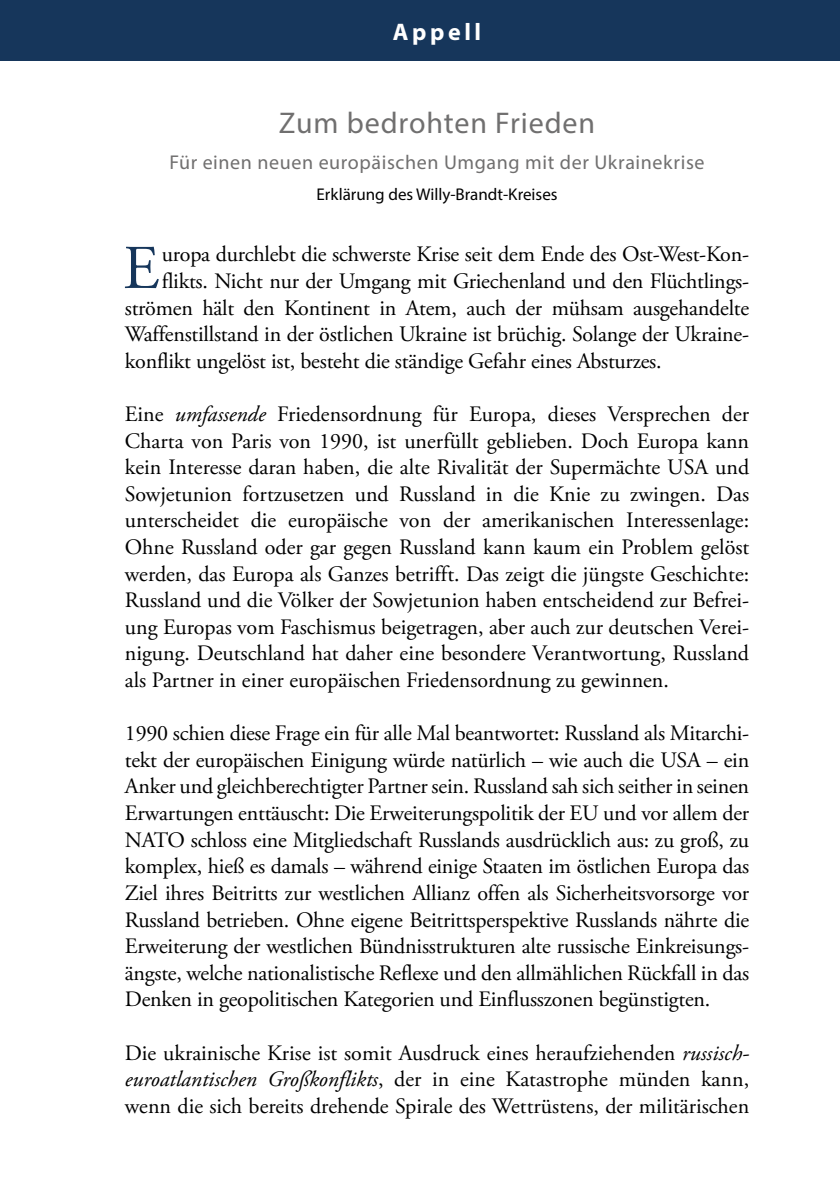
<style>
.page{position:relative;width:840px;height:1191px;background:#fff}
.page>*{position:absolute;margin:0;border:0;box-sizing:border-box;transform-origin:0 0}
.t1{font:62.2px "Adobe Garamond Pro";color:#16365b}
.t2{font:30px "Myriad Pro";letter-spacing:.03em;color:#706f6f}
.t3{font:700 24px "Myriad Pro";letter-spacing:.15em;color:#fff}
.t4{font:22px/26.6px "Adobe Garamond Pro";letter-spacing:-.01em;color:#000;text-align:justify}
.t5{font:20px "Myriad Pro";letter-spacing:.03em;color:#706f6f}
.t6{font:17px "Myriad Pro";color:#000}
.s1{font-style:italic}
</style>
<div class="page">
<div style="left:0;top:0;width:839px;height:61px;background:#16365b"></div>
<p class="t3" style="left:392px;top:16px;width:90px">Appell</p>
<h2 class="t2" style="left:279px;top:105px;width:318px">Zum bedrohten Frieden</h2>
<p class="t5" style="left:169px;top:150px;width:536px">Für einen neuen europäischen Umgang mit der Ukrainekrise</p>
<p class="t6" style="left:316px;top:184px;width:242px">Erklärung des Willy-Brandt-Kreises</p>
<h1 class="t1" style="left:123px;top:231px;width:38px">E</h1>
<p class="t4" style="left:162px;top:242px;width:588px">uropa durchlebt die schwerste Krise seit dem Ende des Ost-West-Kon-</p>
<p class="t4" style="left:162px;top:268px;width:588px">flikts. Nicht nur der Umgang mit Griechenland und den Flüchtlings-</p>
<p class="t4" style="left:125px;top:295px;width:625px">strömen hält den Kontinent in Atem, auch der mühsam ausgehandelte</p>
<p class="t4" style="left:125px;top:322px;width:625px">Waffenstillstand in der östlichen Ukraine ist brüchig. Solange der Ukraine-</p>
<p class="t4" style="left:125px;top:348px;width:538px">konflikt ungelöst ist, besteht die ständige Gefahr eines Absturzes.</p>
<p class="t4" style="left:125px;top:401px;width:625px">Eine <span class="s1">umfassende</span> Friedensordnung für Europa, dieses Versprechen der Charta von Paris von 1990, ist unerfüllt geblieben. Doch Europa kann kein Interesse daran haben, die alte Rivalität der Supermächte USA und Sowjetunion fortzusetzen und Russland in die Knie zu zwingen. Das unterscheidet die europäische von der amerikanischen Interessenlage:<br>Ohne Russland oder gar gegen Russland kann kaum ein Problem gelöst werden, das Europa als Ganzes betrifft. Das zeigt die jüngste Geschichte:<br>Russland und die Völker der Sowjetunion haben entscheidend zur Befrei&shy;ung Europas vom Faschismus beigetragen, aber auch zur deutschen Verei&shy;nigung. Deutschland hat daher eine besondere Verantwortung, Russland als Partner in einer europäischen Friedensordnung zu gewinnen.</p>
<p class="t4" style="left:125px;top:720px;width:625px">1990 schien diese Frage ein für alle Mal beantwortet: Russland als Mitarchi&shy;tekt der europäischen Einigung würde natürlich – wie auch die USA – ein Anker und gleichberechtigter Partner sein. Russland sah sich seither in seinen Erwartungen enttäuscht: Die Erweiterungspolitik der EU und vor allem der NATO schloss eine Mitgliedschaft Russlands ausdrücklich aus: zu groß, zu komplex, hieß es damals – während einige Staaten im östlichen Europa das Ziel ihres Beitritts zur westlichen Allianz offen als Sicherheitsvorsorge vor Russland betrieben. Ohne eigene Beitrittsperspektive Russlands nährte die Erweiterung der westlichen Bündnisstrukturen alte russische Einkreisungs&shy;ängste, welche nationalistische Reflexe und den allmählichen Rückfall in das Denken in geopolitischen Kategorien und Einflusszonen begünstigten.</p>
<p class="t4" style="left:125px;top:1040px;width:625px">Die ukrainische Krise ist somit Ausdruck eines heraufziehenden <span class="s1">russisch&shy;euroatlantischen Großkonflikts</span>, der in eine Katastrophe münden kann, wenn die sich bereits drehende Spirale des Wettrüstens, der militärischen</p>
</div>
